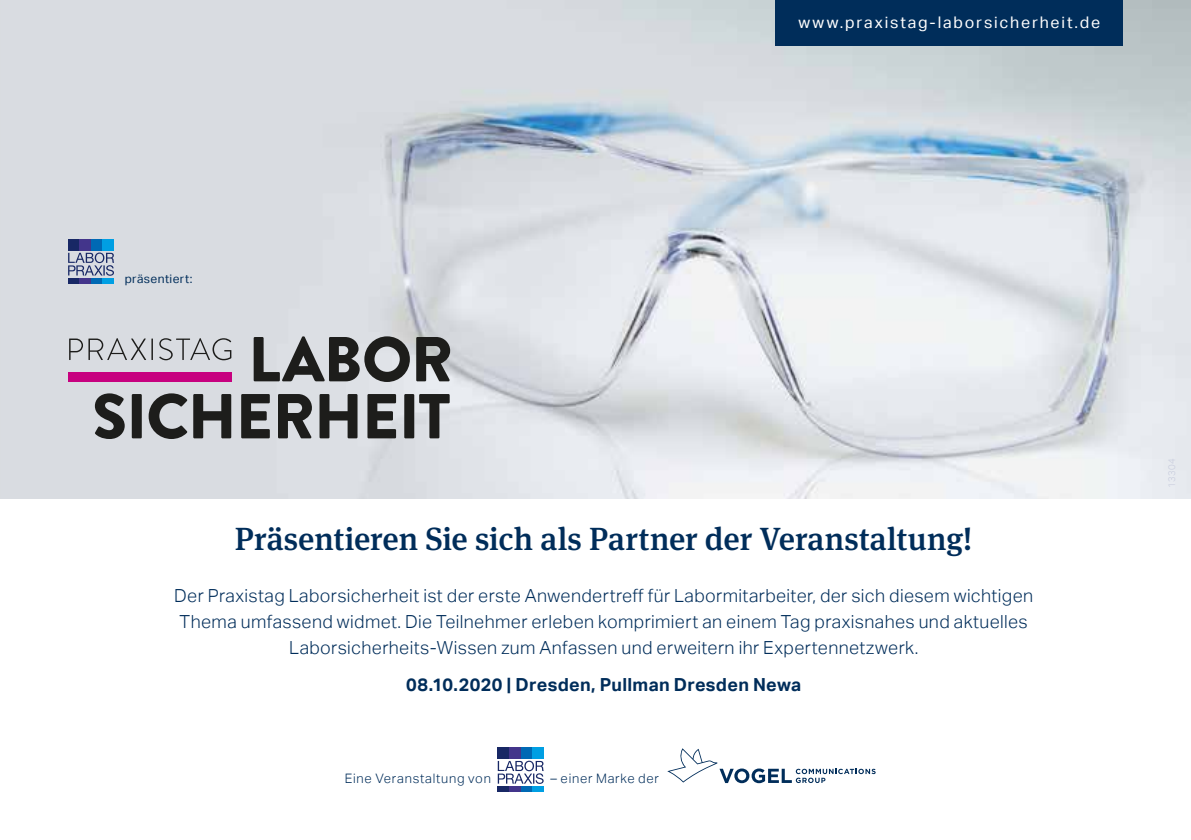
<style>
.page{position:relative;width:1191px;height:840px;background:#fff}
.page>*{position:absolute;margin:0;border:0;box-sizing:border-box;transform-origin:0 0}
.t1{font:500 32px "Meta Serif OT";color:#002d5a}
.t2{font:300 18px/26px "Aktiv Grotesk";letter-spacing:.02em;color:#002d5a;text-align:center}
.t3{font:700 18px "Aktiv Grotesk";letter-spacing:.015em;color:#002d5a}
.t4{font:16px "Aktiv Grotesk";letter-spacing:.11em;color:#fff}
.t5{font:300 13px "Aktiv Grotesk";letter-spacing:.06em;color:#002d5a}
.t6{font:12px "Aktiv Grotesk";letter-spacing:.03em;color:#002d5a}
</style>
<div class="page">
<img style="left:0;top:0;width:1191px;height:498px">
<div style="left:775px;top:0;width:348px;height:45px;background:#002d5a"></div>
<svg style="left:498px;top:760px;width:46px;height:23px"></svg>
<div style="left:498px;top:746px;width:11px;height:12px;background:#182865"></div>
<div style="left:509px;top:746px;width:12px;height:12px;background:#43358b"></div>
<div style="left:521px;top:746px;width:11px;height:12px;background:#0069b4"></div>
<div style="left:532px;top:746px;width:12px;height:12px;background:#009fe3"></div>
<div style="left:498px;top:785px;width:11px;height:6px;background:#182865"></div>
<div style="left:509px;top:785px;width:12px;height:6px;background:#43358b"></div>
<div style="left:521px;top:785px;width:11px;height:6px;background:#0069b4"></div>
<div style="left:532px;top:785px;width:12px;height:6px;background:#009fe3"></div>
<svg style="left:667px;top:748px;width:208px;height:34px"></svg>
<svg style="left:68px;top:252px;width:46px;height:23px"></svg>
<div style="left:68px;top:239px;width:12px;height:11px;background:#182865"></div>
<div style="left:80px;top:239px;width:11px;height:11px;background:#43358b"></div>
<div style="left:91px;top:239px;width:12px;height:11px;background:#0069b4"></div>
<div style="left:103px;top:239px;width:11px;height:11px;background:#009fe3"></div>
<div style="left:68px;top:277px;width:12px;height:6px;background:#182865"></div>
<div style="left:80px;top:277px;width:11px;height:6px;background:#43358b"></div>
<div style="left:91px;top:277px;width:12px;height:6px;background:#0069b4"></div>
<div style="left:103px;top:277px;width:11px;height:6px;background:#009fe3"></div>
<svg style="left:69px;top:338px;width:77px;height:22px;background:#b5b8bc"></svg>
<hr style="left:151px;top:338px;width:2px;height:22px;background:#1d1d1b">
<svg style="left:159px;top:338px;width:72px;height:22px;background:#b8babe"></svg>
<svg style="left:254px;top:336px;width:156px;height:46px;background:#7b7d7e"></svg>
<svg style="left:416px;top:337px;width:34px;height:44px"></svg>
<svg style="left:95px;top:393px;width:30px;height:46px"></svg>
<div style="left:132px;top:394px;width:10px;height:44px;background:#1d1d1b"></div>
<svg style="left:149px;top:393px;width:38px;height:46px;background:#7d7e80"></svg>
<svg style="left:193px;top:394px;width:38px;height:44px;background:#656666"></svg>
<svg style="left:241px;top:394px;width:29px;height:44px"></svg>
<svg style="left:278px;top:394px;width:34px;height:44px"></svg>
<svg style="left:319px;top:394px;width:38px;height:44px;background:#676869"></svg>
<svg style="left:367px;top:394px;width:29px;height:44px"></svg>
<div style="left:404px;top:394px;width:10px;height:44px;background:#1d1d1b"></div>
<svg style="left:419px;top:394px;width:31px;height:44px"></svg>
<div style="left:68px;top:371px;width:163px;height:10px;background:#c7017f"></div>
<p class="t6" style="left:125px;top:272px;width:69px">präsentiert:</p>
<p class="t4" style="left:798px;top:13px;width:303px">www.praxistag-laborsicherheit.de</p>
<h1 class="t1" style="left:235px;top:518px;width:739px">Präsentieren Sie sich als Partner der Veranstaltung!</h1>
<p class="t2" style="left:174px;top:582px;width:860px">Der Praxistag Laborsicherheit ist der erste Anwendertreff für Labormitarbeiter, der sich diesem wichtigen<br>Thema umfassend widmet. Die Teilnehmer erleben komprimiert an einem Tag praxisnahes und aktuelles<br>Laborsicherheits-Wissen zum Anfassen und erweitern ihr Expertennetzwerk.</p>
<p class="t3" style="left:406px;top:674px;width:396px">08.10.2020 | Dresden, Pullman Dresden Newa</p>
<p class="t5" style="left:345px;top:770px;width:148px">Eine Veranstaltung von</p>
<p class="t5" style="left:550px;top:770px;width:110px">– einer Marke der</p>
</div>
